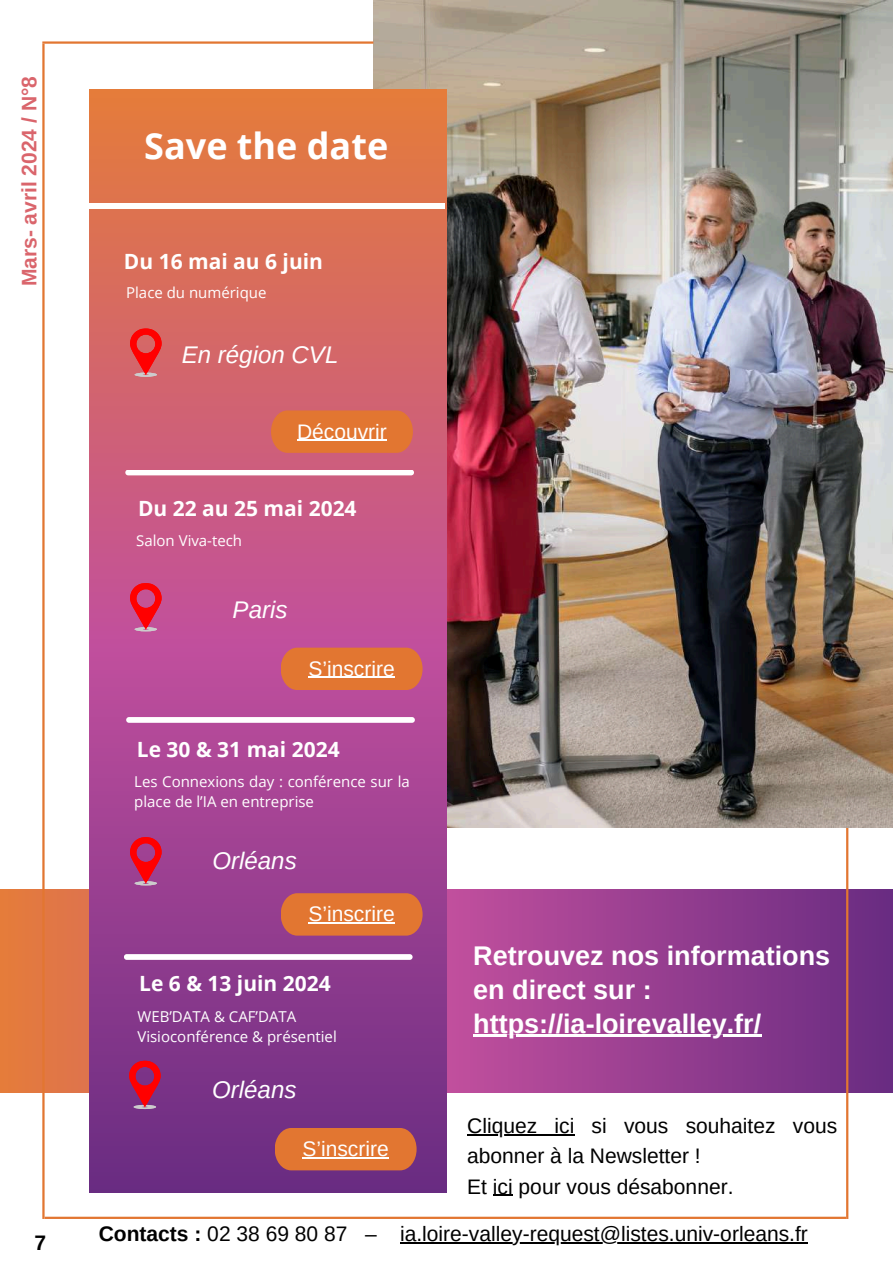
<style>
.page{position:relative;width:893px;height:1262px;background:#fff}
.page>*{position:absolute;margin:0;border:0;box-sizing:border-box;transform-origin:0 0}
.t1{font:700 36px "Open Sans";color:#fff}
.t2{font:700 27px/33.8px "Arimo";color:#fff}
.t3{font:italic 24px "Arimo";color:#fff}
.t4{font:21px/30.3px "Arimo";color:#000}
.t5{font:700 21px "Open Sans";color:#fff}
.t6{font:21px "Arimo";color:#fff}
.t7{font:700 21px "Arimo";color:#da656c}
.t8{font:700 21px "Arimo";color:#000}
.t9{font:15px/20.2px "Open Sans";color:#fff}
.s1{font-weight:700}
</style>
<div class="page">
<svg style="left:0;top:889px;width:892px;height:203px;background:#a14783"></svg>
<hr style="left:845px;top:417px;width:3px;height:801px;background:#e27631">
<img style="left:373px;top:0;width:519px;height:827px">
<hr style="left:42px;top:44px;width:3px;height:1174px;background:#e27631">
<svg style="left:89px;top:89px;width:357px;height:1103px;background:#b5527c"></svg>
<hr style="left:42px;top:41px;width:331px;height:3px;background:#e27631">
<hr style="left:45px;top:1216px;width:800px;height:2px;background:#e27631">
<svg style="left:271px;top:410px;width:142px;height:43px;background:#e07435"></svg>
<hr style="left:297px;top:439px;width:90px;height:2px;background:#fff">
<div style="left:134px;top:372px;width:23px;height:5px;background:#ccc;border-radius:50%"></div>
<svg style="left:130px;top:328px;width:31px;height:47px"></svg>
<svg style="left:280px;top:647px;width:142px;height:43px;background:#df7338"></svg>
<hr style="left:308px;top:676px;width:86px;height:2px;background:#fff">
<div style="left:88px;top:203px;width:357px;height:6px;background:#fff"></div>
<svg style="left:125px;top:469px;width:289px;height:6px"></svg>
<svg style="left:126px;top:717px;width:288px;height:5px"></svg>
<svg style="left:134px;top:627px;width:23px;height:4px"></svg>
<svg style="left:130px;top:583px;width:31px;height:46px"></svg>
<svg style="left:274px;top:1127px;width:142px;height:43px;background:#d9723a"></svg>
<hr style="left:302px;top:1156px;width:86px;height:2px;background:#fff">
<svg style="left:134px;top:881px;width:23px;height:4px"></svg>
<svg style="left:130px;top:837px;width:31px;height:46px"></svg>
<svg style="left:134px;top:1104px;width:22px;height:4px"></svg>
<svg style="left:129px;top:1060px;width:31px;height:47px"></svg>
<svg style="left:124px;top:953px;width:288px;height:6px"></svg>
<svg style="left:280px;top:893px;width:142px;height:42px;background:#de7439"></svg>
<hr style="left:308px;top:922px;width:86px;height:1px;background:#fff">
<hr style="left:400px;top:1242px;width:407px;height:1px;background:#000">
<hr style="left:473px;top:1034px;width:288px;height:2px;background:#fff">
<hr style="left:467px;top:1133px;width:107px;height:1px;background:#000">
<svg style="left:493px;top:1194px;width:19px;height:1px"></svg>
<p class="t7" style="left:18px;top:286px;width:212px;rotate:-90deg">Mars- avril 2024 / N°8</p>
<p class="t8" style="left:34px;top:1230px;width:13px">7</p>
<h1 class="t1" style="left:144px;top:120px;width:245px">Save the date</h1>
<p class="t5" style="left:124px;top:246px;width:200px">Du 16 mai au 6 juin</p>
<p class="t9" style="left:126px;top:282px;width:142px">Place du numérique</p>
<p class="t3" style="left:182px;top:341px;width:158px">En région CVL</p>
<p class="t6" style="left:297px;top:419px;width:91px">Découvrir</p>
<p class="t5" style="left:138px;top:493px;width:220px">Du 22 au 25 mai 2024</p>
<p class="t9" style="left:136px;top:530px;width:107px">Salon Viva-tech</p>
<p class="t3" style="left:232px;top:595px;width:56px">Paris</p>
<p class="t6" style="left:308px;top:656px;width:88px">S’inscrire</p>
<p class="t5" style="left:137px;top:734px;width:204px">Le 30 &amp; 31 mai 2024</p>
<p class="t9" style="left:134px;top:770px;width:277px">Les Connexions day : conférence sur la place de l’IA en entreprise</p>
<p class="t3" style="left:212px;top:846px;width:86px">Orléans</p>
<p class="t6" style="left:308px;top:902px;width:88px">S’inscrire</p>
<p class="t5" style="left:139px;top:968px;width:193px">Le 6 &amp; 13 juin 2024</p>
<p class="t9" style="left:137px;top:1005px;width:201px">WEB’DATA &amp; CAF’DATA<br>Visioconférence &amp; présentiel</p>
<p class="t3" style="left:212px;top:1075px;width:86px">Orléans</p>
<p class="t6" style="left:302px;top:1136px;width:88px">S’inscrire</p>
<p class="t2" style="left:473px;top:938px;width:358px">Retrouvez nos informations en direct sur : https://ia-loirevalley.fr/</p>
<p class="t4" style="left:467px;top:1110px;width:371px">Cliquez ici si vous souhaitez vous abonner à la Newsletter !<br>Et ici pour vous désabonner.</p>
<p class="t4" style="left:99px;top:1218px;width:710px"><span class="s1">Contacts :</span> 02 38 69 80 87 – ia.loire-valley-request@listes.univ-orleans.fr</p>
</div>
